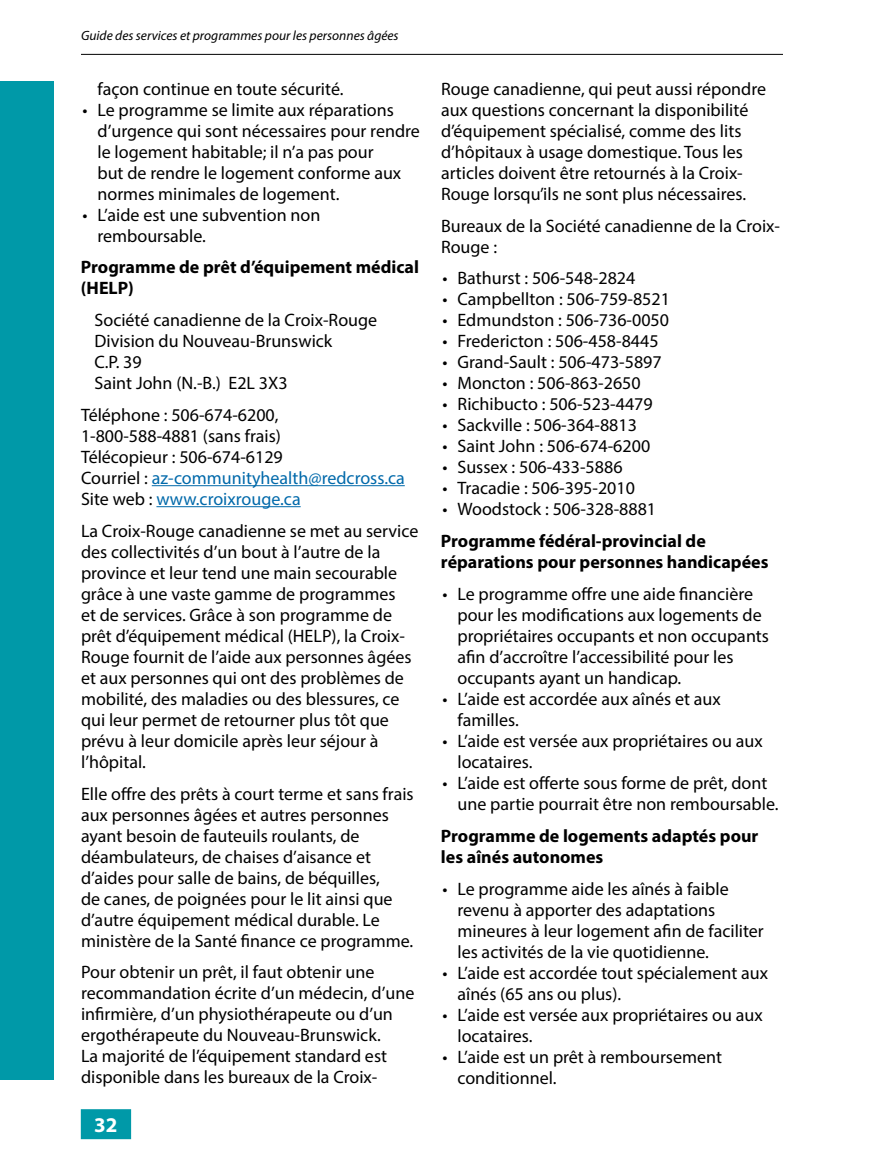
<style>
.page{position:relative;width:891px;height:1161px;background:#fff}
.page>*{position:absolute;margin:0;border:0;box-sizing:border-box;transform-origin:0 0}
.t1{font:700 21px "Myriad Pro";color:#fff}
.t2{font:18px/21px "Myriad Pro";color:#000}
.t3{font:700 18px/21px "Myriad Pro";color:#000}
.t4{font:italic 13.5px "Myriad Pro";color:#000}
.s1{color:#0069aa}
</style>
<div class="page">
<div style="left:81px;top:1109px;width:50px;height:30px;background:#0099a8"></div>
<hr style="left:81px;top:54px;width:702px;height:1px;background:#000">
<div style="left:0;top:81px;width:54px;height:999px;background:#0099a8"></div>
<hr style="left:152px;top:485px;width:253px;height:1px;background:#0069aa">
<hr style="left:156px;top:506px;width:145px;height:1px;background:#0069aa">
<p class="t4" style="left:81px;top:27px;width:319px">Guide des services et programmes pour les personnes âgées</p>
<p class="t2" style="left:98px;top:78px;width:248px">façon continue en toute sécurité.</p>
<p class="t2" style="left:98px;top:99px;width:324px;text-indent:-15px">• Le programme se limite aux réparations d’urgence qui sont nécessaires pour rendre le logement habitable; il n’a pas pour<br>but de rendre le logement conforme aux normes minimales de logement.</p>
<p class="t2" style="left:98px;top:204px;width:224px;text-indent:-15px">• L’aide est une subvention non remboursable.</p>
<p class="t3" style="left:81px;top:256px;width:340px">Programme de prêt d’équipement médical (HELP)</p>
<p class="t2" style="left:94px;top:309px;width:284px">Société canadienne de la Croix-Rouge<br>Division du Nouveau-Brunswick<br>C.P. 39<br>Saint John (N.-B.) E2L 3X3</p>
<p class="t2" style="left:81px;top:404px;width:325px">Téléphone : 506-674-6200,<br>1-800-588-4881 (sans frais)<br>Télécopieur : 506-674-6129<br>Courriel : <span class="s1">az-communityhealth@redcross.ca<br></span>Site web : <span class="s1">www.croixrouge.ca</span></p>
<p class="t2" style="left:81px;top:520px;width:339px">La Croix-Rouge canadienne se met au service des collectivités d’un bout à l’autre de la province et leur tend une main secourable grâce à une vaste gamme de programmes<br>et de services. Grâce à son programme de prêt d’équipement médical (HELP), la Croix-Rouge fournit de l’aide aux personnes âgées et aux personnes qui ont des problèmes de mobilité, des maladies ou des blessures, ce qui leur permet de retourner plus tôt que prévu à leur domicile après leur séjour à l’hôpital.</p>
<p class="t2" style="left:81px;top:783px;width:334px">Elle offre des prêts à court terme et sans frais aux personnes âgées et autres personnes ayant besoin de fauteuils roulants, de déambulateurs, de chaises d’aisance et d’aides pour salle de bains, de béquilles,<br>de canes, de poignées pour le lit ainsi que d’autre équipement médical durable. Le ministère de la Santé finance ce programme.</p>
<p class="t2" style="left:81px;top:962px;width:335px">Pour obtenir un prêt, il faut obtenir une recommandation écrite d’un médecin, d’une infirmière, d’un physiothérapeute ou d’un ergothérapeute du Nouveau-Brunswick.<br>La majorité de l’équipement standard est disponible dans les bureaux de la Croix-</p>
<p class="t1" style="left:94px;top:1111px;width:25px">32</p>
<p class="t2" style="left:441px;top:78px;width:327px">Rouge canadienne, qui peut aussi répondre aux questions concernant la disponibilité d’équipement spécialisé, comme des lits d’hôpitaux à usage domestique. Tous les articles doivent être retournés à la Croix-Rouge lorsqu’ils ne sont plus nécessaires.</p>
<p class="t2" style="left:441px;top:215px;width:340px">Bureaux de la Société canadienne de la Croix-<br>Rouge :</p>
<p class="t2" style="left:442px;top:267px;width:194px">• Bathurst : 506-548-2824</p>
<p class="t2" style="left:442px;top:289px;width:229px">• Campbellton : 506-759-8521</p>
<p class="t2" style="left:442px;top:310px;width:228px">• Edmundston : 506-736-0050</p>
<p class="t2" style="left:442px;top:331px;width:218px">• Fredericton : 506-458-8445</p>
<p class="t2" style="left:442px;top:352px;width:221px">• Grand-Sault : 506-473-5897</p>
<p class="t2" style="left:442px;top:373px;width:200px">• Moncton : 506-863-2650</p>
<p class="t2" style="left:442px;top:394px;width:212px">• Richibucto : 506-523-4479</p>
<p class="t2" style="left:442px;top:415px;width:196px">• Sackville : 506-364-8813</p>
<p class="t2" style="left:442px;top:436px;width:209px">• Saint John : 506-674-6200</p>
<p class="t2" style="left:442px;top:457px;width:182px">• Sussex : 506-433-5886</p>
<p class="t2" style="left:442px;top:478px;width:194px">• Tracadie : 506-395-2010</p>
<p class="t2" style="left:442px;top:499px;width:215px">• Woodstock : 506-328-8881</p>
<p class="t3" style="left:441px;top:530px;width:329px">Programme fédéral-provincial de réparations pour personnes handicapées</p>
<p class="t2" style="left:457px;top:583px;width:313px;text-indent:-15px">• Le programme offre une aide financière pour les modifications aux logements de propriétaires occupants et non occupants afin d’accroître l’accessibilité pour les occupants ayant un handicap.</p>
<p class="t2" style="left:457px;top:688px;width:265px;text-indent:-15px">• L’aide est accordée aux aînés et aux familles.</p>
<p class="t2" style="left:457px;top:730px;width:307px;text-indent:-15px">• L’aide est versée aux propriétaires ou aux locataires.</p>
<p class="t2" style="left:457px;top:772px;width:323px;text-indent:-15px">• L’aide est offerte sous forme de prêt, dont une partie pourrait être non remboursable.</p>
<p class="t3" style="left:441px;top:825px;width:319px">Programme de logements adaptés pour les aînés autonomes</p>
<p class="t2" style="left:457px;top:878px;width:308px;text-indent:-15px">• Le programme aide les aînés à faible revenu à apporter des adaptations mineures à leur logement afin de faciliter les activités de la vie quotidienne.</p>
<p class="t2" style="left:457px;top:962px;width:312px;text-indent:-15px">• L’aide est accordée tout spécialement aux aînés (65 ans ou plus).</p>
<p class="t2" style="left:457px;top:1004px;width:307px;text-indent:-15px">• L’aide est versée aux propriétaires ou aux locataires.</p>
<p class="t2" style="left:457px;top:1046px;width:266px;text-indent:-15px">• L’aide est un prêt à remboursement conditionnel.</p>
</div>
